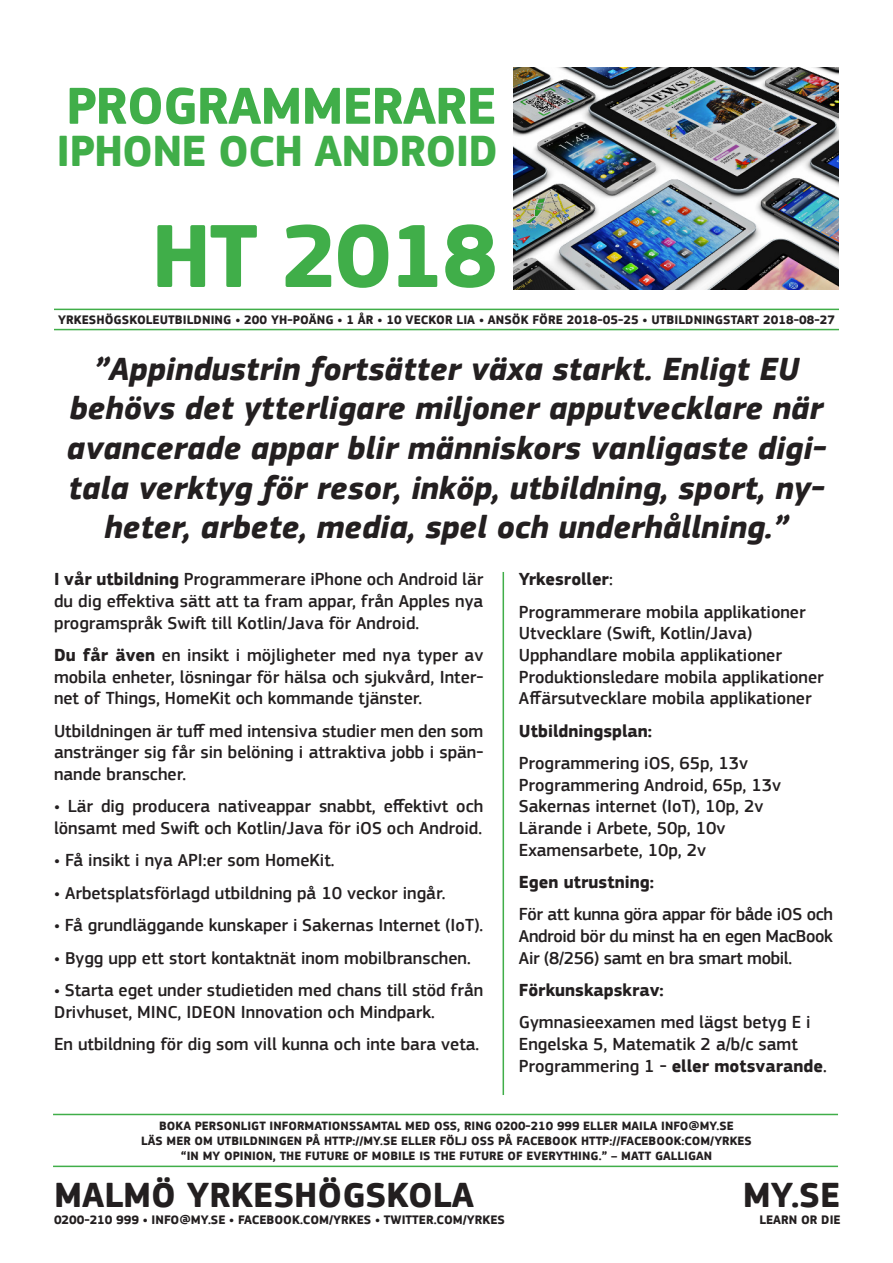
<style>
.page{position:relative;width:893px;height:1263px;background:#fff}
.page>*{position:absolute;margin:0;border:0;box-sizing:border-box;transform-origin:0 0}
.t1{font:700 93px "PF Square Sans Pro";letter-spacing:-.02em;color:#40ae49}
.t2{font:700 54px "PF Square Sans Pro";letter-spacing:-.02em;color:#40ae49}
.t3{font:700 45px "PF Square Sans Pro";letter-spacing:-.02em;color:#40ae49}
.t4{font:700 36px "PF Square Sans Pro";color:#231f20}
.t5{font:italic 700 33px/39.6px "PF Square Sans Pro";color:#231f20;text-align:center}
.t6{font:500 18px/21.6px "PF Square Sans Pro";color:#231f20}
.t7{font:500 18px/32.4px "PF Square Sans Pro";letter-spacing:-.02em;color:#231f20}
.t8{font:700 18px "PF Square Sans Pro";color:#231f20}
.t9{font:700 12.75px "PF Square Sans Pro";letter-spacing:.005em;color:#231f20}
.t10{font:700 12.45px/15px "PF Square Sans Pro";letter-spacing:.005em;color:#231f20;text-align:center}
.s1{font-weight:700}
</style>
<div class="page">
<hr style="left:54px;top:309px;width:785px;height:1px;background:#40ae49">
<hr style="left:503px;top:572px;width:1px;height:523px;background:#40ae49">
<hr style="left:54px;top:329px;width:785px;height:1px;background:#40ae49">
<hr style="left:53px;top:1114px;width:785px;height:1px;background:#40ae49">
<hr style="left:53px;top:1165px;width:785px;height:2px;background:#40ae49">
<img style="left:513px;top:68px;width:326px;height:222px">
<p class="t2" style="left:66px;top:74px;width:432px">PROGRAMMERARE</p>
<p class="t3" style="left:57px;top:125px;width:443px">IPHONE OCH ANDROID</p>
<p class="t1" style="left:151px;top:200px;width:348px">HT 2018</p>
<p class="t9" style="left:58px;top:312px;width:778px">YRKESHÖGSKOLEUTBILDNING • 200 YH-POÄNG • 1 ÅR • 10 VECKOR LIA • ANSÖK FÖRE 2018-05-25 • UTBILDNINGSTART 2018-08-27</p>
<p class="t5" style="left:94px;top:350px;width:707px">”Appindustrin fortsätter växa starkt. Enligt EU</p>
<p class="t5" style="left:67px;top:390px;width:761px">behövs det ytterligare miljoner apputvecklare när avancerade appar blir människors vanligaste digi&shy;tala verktyg för resor, inköp, utbildning, sport, ny&shy;heter, arbete, media, spel och underhållning.”</p>
<p class="t6" style="left:519px;top:564px;width:288px;line-height:32.4px"><span class="s1">Yrkesroller</span>:<br>Programmerare mobila applikationer</p>
<p class="t6" style="left:519px;top:623px;width:235px">Utvecklare (Swift, Kotlin/Java)</p>
<p class="t6" style="left:519px;top:645px;width:265px">Upphandlare mobila applikationer</p>
<p class="t6" style="left:519px;top:666px;width:306px">Produktionsledare mobila applikationer</p>
<p class="t6" style="left:519px;top:688px;width:294px">Affärsutvecklare mobila applikationer</p>
<p class="t8" style="left:519px;top:720px;width:135px">Utbildningsplan:</p>
<p class="t6" style="left:519px;top:753px;width:231px">Programmering iOS, 65p, 13v</p>
<p class="t6" style="left:519px;top:774px;width:264px">Programmering Android, 65p, 13v</p>
<p class="t6" style="left:519px;top:796px;width:246px">Sakernas internet (IoT), 10p, 2v</p>
<p class="t6" style="left:519px;top:817px;width:208px">Lärande i Arbete, 50p, 10v</p>
<p class="t7" style="left:519px;top:834px;width:316px">Examensarbete, 10p, 2v<br><span class="s1">Egen utrustning:<br></span>För att kunna göra appar för både iOS och</p>
<p class="t7" style="left:519px;top:925px;width:315px;line-height:21.6px">Android bör du minst ha en egen MacBook<br>Air (8/256) samt en bra smart mobil.</p>
<p class="t8" style="left:519px;top:979px;width:146px">Förkunskapskrav:</p>
<p class="t6" style="left:519px;top:1012px;width:309px">Gymnasieexamen med lägst betyg E i<br>Engelska 5, Matematik 2 a/b/c samt<br>Programmering 1 - <span class="s1">eller motsvarande</span>.</p>
<p class="t6" style="left:54px;top:569px;width:431px;text-align:justify"><span class="s1">I vår utbildning</span> Programmerare iPhone och Android lär du dig effektiva sätt att ta fram appar, från Apples nya programspråk Swift till Kotlin/Java för Android.</p>
<p class="t6" style="left:54px;top:645px;width:431px;text-align:justify"><span class="s1">Du får även</span> en insikt i möjligheter med nya typer av mobila enheter, lösningar för hälsa och sjukvård, Inter&shy;net of Things, HomeKit och kommande tjänster.</p>
<p class="t6" style="left:54px;top:720px;width:431px;text-align:justify">Utbildningen är tuff med intensiva studier men den som anstränger sig får sin belöning i attraktiva jobb i spän&shy;nande branscher.</p>
<p class="t6" style="left:54px;top:796px;width:431px">• Lär dig producera nativeappar snabbt, effektivt och lönsamt med Swift och Kotlin/Java för iOS och Android.</p>
<p class="t6" style="left:54px;top:850px;width:282px">• Få insikt i nya API:er som HomeKit.</p>
<p class="t6" style="left:54px;top:882px;width:393px">• Arbetsplatsförlagd utbildning på 10 veckor ingår.</p>
<p class="t6" style="left:54px;top:915px;width:431px">• Få grundläggande kunskaper i Sakernas Internet (IoT).</p>
<p class="t6" style="left:54px;top:947px;width:418px">• Bygg upp ett stort kontaktnät inom mobilbranschen.</p>
<p class="t6" style="left:54px;top:979px;width:431px">• Starta eget under studietiden med chans till stöd från<br>Drivhuset, MINC, IDEON Innovation och Mindpark.</p>
<p class="t6" style="left:54px;top:1033px;width:427px">En utbildning för dig som vill kunna och inte bara veta.</p>
<p class="t10" style="left:141px;top:1119px;width:612px">BOKA PERSONLIGT INFORMATIONSSAMTAL MED OSS, RING 0200-210 999 ELLER MAILA INFO@MY.SE<br>LÄS MER OM UTBILDNINGEN PÅ HTTP://MY.SE ELLER FÖLJ OSS PÅ FACEBOOK HTTP://FACEBOOK:COM/YRKES “IN MY OPINION, THE FUTURE OF MOBILE IS THE FUTURE OF EVERYTHING.” – MATT GALLIGAN</p>
<p class="t4" style="left:54px;top:1174px;width:421px">MALMÖ YRKESHÖGSKOLA</p>
<p class="t9" style="left:54px;top:1212px;width:453px">0200-210 999 • INFO@MY.SE • FACEBOOK.COM/YRKES • TWITTER.COM/YRKES</p>
<p class="t4" style="left:743px;top:1174px;width:99px">MY.SE</p>
<p class="t9" style="left:759px;top:1212px;width:83px">LEARN OR DIE</p>
</div>
